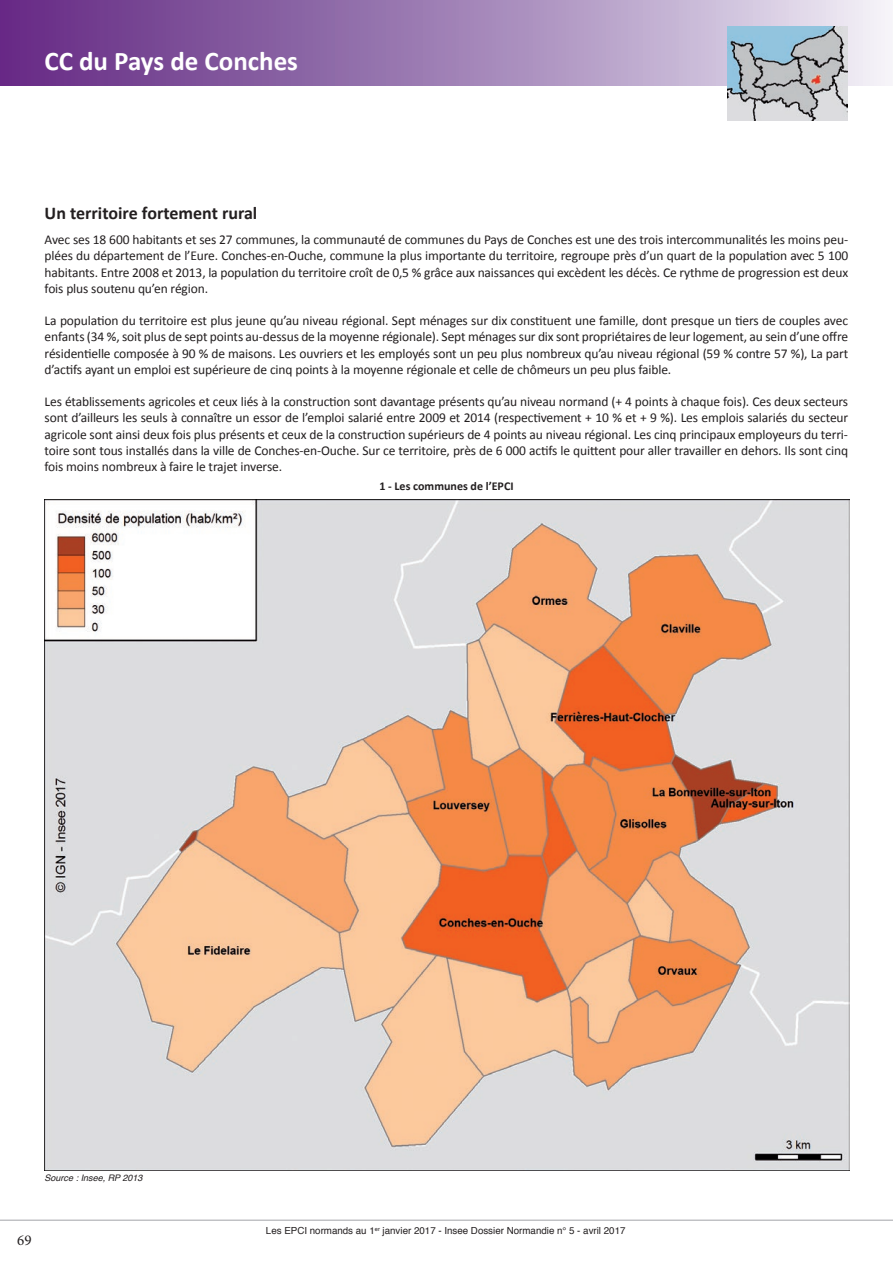
<style>
.page{position:relative;width:893px;height:1263px;background:#fff}
.page>*{position:absolute;margin:0;border:0;box-sizing:border-box;transform-origin:0 0}
.t1{font:700 27px "Calibri";color:#fff}
.t2{font:700 18px "Calibri";color:#231f20}
.t3{font:15px "Minion Pro";color:#231f20}
.t4{font:13.5px/16.2px "Calibri";letter-spacing:-.01em;color:#231f20;text-align:justify}
.t5{font:700 12px "Calibri";color:#231f20}
.t6{font:9.75px "Helvetica";color:#231f20}
.t7{font:italic 9px "Helvetica";color:#231f20}
</style>
<div class="page">
<div style="left:0;top:0;width:893px;height:85px;background:linear-gradient(to right,#5e237f,#ebe8f2)"></div>
<img style="left:728px;top:26px;width:119px;height:94px">
<img style="left:45px;top:499px;width:805px;height:671px">
<hr style="left:0;top:1219px;width:893px;height:2px;background:#a8a9ad">
<h1 class="t1" style="left:44px;top:44px;width:255px">CC du Pays de Conches</h1>
<h2 class="t2" style="left:45px;top:202px;width:214px">Un territoire fortement rural</h2>
<p class="t4" style="left:45px;top:232px;width:805px">Avec ses 18 600 habitants et ses 27 communes, la communauté de communes du Pays de Conches est une des trois intercommunalités les moins peu&shy;plées du département de l’Eure. Conches-en-Ouche, commune la plus importante du territoire, regroupe près d’un quart de la population avec 5 100 habitants. Entre 2008 et 2013, la population du territoire croît de 0,5 % grâce aux naissances qui excèdent les décès. Ce rythme de progression est deux fois plus soutenu qu’en région.</p>
<p class="t4" style="left:45px;top:313px;width:805px">La population du territoire est plus jeune qu’au niveau régional. Sept ménages sur dix constituent une famille, dont presque un tiers de couples avec enfants (34 %, soit plus de sept points au-dessus de la moyenne régionale). Sept ménages sur dix sont propriétaires de leur logement, au sein d’une offre résidentielle composée à 90 % de maisons. Les ouvriers et les employés sont un peu plus nombreux qu’au niveau régional (59 % contre 57 %), La part d’actifs ayant un emploi est supérieure de cinq points à la moyenne régionale et celle de chômeurs un peu plus faible.</p>
<p class="t4" style="left:45px;top:394px;width:805px">Les établissements agricoles et ceux liés à la construction sont davantage présents qu’au niveau normand (+ 4 points à chaque fois). Ces deux secteurs sont d’ailleurs les seuls à connaître un essor de l’emploi salarié entre 2009 et 2014 (respectivement + 10 % et + 9 %). Les emplois salariés du secteur agricole sont ainsi deux fois plus présents et ceux de la construction supérieurs de 4 points au niveau régional. Les cinq principaux employeurs du terri&shy;toire sont tous installés dans la ville de Conches-en-Ouche. Sur ce territoire, près de 6 000 actifs le quittent pour aller travailler en dehors. Ils sont cinq fois moins nombreux à faire le trajet inverse.</p>
<p class="t5" style="left:379px;top:478px;width:136px">1 - Les communes de l’EPCI</p>
<p class="t7" style="left:45px;top:1171px;width:99px">Source : Insee, RP 2013</p>
<p class="t3" style="left:17px;top:1230px;width:16px">69</p>
<p class="t6" style="left:266px;top:1223px;width:361px">Les EPCI normands au 1<sup>er</sup> janvier 2017 - Insee Dossier Normandie n° 5 - avril 2017</p>
</div>
